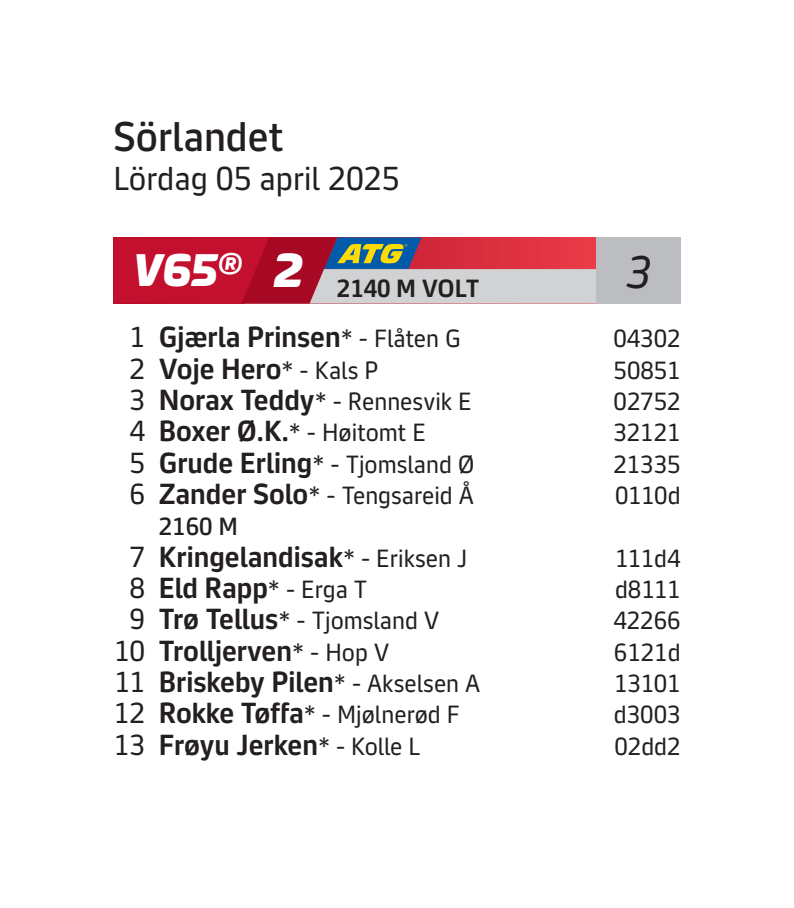
<style>
.page{position:relative;width:794px;height:908px;background:#fff}
.page>*{position:absolute;margin:0;border:0;box-sizing:border-box;transform-origin:0 0}
.t1{font:46px "ATG Rubrik";color:#fff}
.t2{font:44px "ATG Rubrik";color:#fff}
.t3{font:italic 44px "ATG Text";color:#231f20}
.t4{font:500 40px "ATG Text";color:#231f20}
.t5{font:32px "ATG Text";color:#231f20}
.HorseAndRider{font:700 28px "ATG Text";color:#231f20}
.S_REKORD{font:28px "ATG Text";letter-spacing:-.005em;color:#231f20}
.HorseAndRider-2{font:24px "ATG Text";color:#231f20}
.S_REKORD-2{font:24px "ATG Text";color:#231f20}
.t6{font:700 24px "ATG Text";color:#231f20}
.Distance{font:500 24px "ATG Text";color:#231f20}
.s1{font-weight:400;font-size:24px}
.s2{font-weight:700;font-size:28px}
</style>
<div class="page">
<div style="left:595px;top:237px;width:85px;height:66px;background:#bcbdc0"></div>
<svg style="left:113px;top:237px;width:483px;height:66px;background:#bd5766"></svg>
<p class="t4" style="left:113px;top:113px;width:171px">Sörlandet</p>
<p class="t5" style="left:113px;top:159px;width:288px">Lördag 05 april 2025</p>
<p class="t2" style="left:134px;top:244px;width:108px">V65®</p>
<p class="t1" style="left:274px;top:243px;width:30px">2</p>
<p class="t6" style="left:337px;top:274px;width:144px">2140 M VOLT</p>
<p class="t3" style="left:626px;top:246px;width:26px">3</p>
<p class="S_REKORD" style="left:129px;top:320px;width:17px">1</p>
<p class="HorseAndRider" style="left:159px;top:320px;width:303px">Gjærla Prinsen<span class="s1">* - Flåten G</span></p>
<p class="S_REKORD-2" style="left:613px;top:324px;width:69px">04302</p>
<p class="S_REKORD" style="left:129px;top:352px;width:17px">2</p>
<p class="HorseAndRider" style="left:159px;top:351px;width:221px">Voje Hero<span class="s1">* - Kals P</span></p>
<p class="S_REKORD-2" style="left:613px;top:356px;width:68px">50851</p>
<p class="S_REKORD" style="left:129px;top:383px;width:17px">3</p>
<p class="HorseAndRider-2" style="left:159px;top:387px;width:314px"><span class="s2">Norax Teddy</span>* - Rennesvik E</p>
<p class="S_REKORD-2" style="left:613px;top:387px;width:68px">02752</p>
<p class="S_REKORD" style="left:129px;top:414px;width:17px">4</p>
<p class="HorseAndRider-2" style="left:159px;top:418px;width:269px"><span class="s2">Boxer Ø.K.</span>* - Høitomt E</p>
<p class="S_REKORD-2" style="left:613px;top:418px;width:69px">32121</p>
<p class="S_REKORD" style="left:129px;top:446px;width:17px">5</p>
<p class="HorseAndRider-2" style="left:159px;top:449px;width:317px"><span class="s2">Grude Erling</span>* - Tjomsland Ø</p>
<p class="S_REKORD-2" style="left:613px;top:449px;width:69px">21335</p>
<p class="S_REKORD" style="left:129px;top:477px;width:17px">6</p>
<p class="HorseAndRider-2" style="left:159px;top:481px;width:317px"><span class="s2">Zander Solo</span>* - Tengsareid Å</p>
<p class="S_REKORD-2" style="left:615px;top:481px;width:67px">0110d</p>
<p class="Distance" style="left:159px;top:512px;width:81px">2160 M</p>
<p class="S_REKORD" style="left:129px;top:540px;width:17px">7</p>
<p class="HorseAndRider" style="left:159px;top:539px;width:310px">Kringelandisak<span class="s1">* - Eriksen J</span></p>
<p class="S_REKORD-2" style="left:615px;top:543px;width:67px">111d4</p>
<p class="S_REKORD" style="left:129px;top:571px;width:17px">8</p>
<p class="HorseAndRider" style="left:159px;top:570px;width:210px">Eld Rapp<span class="s1">* - Erga T</span></p>
<p class="S_REKORD-2" style="left:615px;top:575px;width:67px">d8111</p>
<p class="S_REKORD" style="left:129px;top:602px;width:17px">9</p>
<p class="HorseAndRider-2" style="left:159px;top:606px;width:282px"><span class="s2">Trø Tellus</span>* - Tjomsland V</p>
<p class="S_REKORD-2" style="left:613px;top:606px;width:69px">42266</p>
<p class="S_REKORD" style="left:114px;top:633px;width:33px">10</p>
<p class="HorseAndRider" style="left:159px;top:633px;width:232px">Trolljerven<span class="s1">* - Hop V</span></p>
<p class="S_REKORD-2" style="left:614px;top:637px;width:68px">6121d</p>
<p class="S_REKORD" style="left:114px;top:665px;width:32px">11</p>
<p class="HorseAndRider" style="left:159px;top:664px;width:323px">Briskeby Pilen<span class="s1">* - Akselsen A</span></p>
<p class="S_REKORD-2" style="left:614px;top:669px;width:68px">13101</p>
<p class="S_REKORD" style="left:114px;top:696px;width:33px">12</p>
<p class="HorseAndRider-2" style="left:159px;top:700px;width:302px"><span class="s2">Rokke Tøffa</span>* - Mjølnerød F</p>
<p class="S_REKORD-2" style="left:614px;top:700px;width:68px">d3003</p>
<p class="S_REKORD" style="left:114px;top:727px;width:33px">13</p>
<p class="HorseAndRider" style="left:159px;top:727px;width:263px">Frøyu Jerken<span class="s1">* - Kolle L</span></p>
<p class="S_REKORD-2" style="left:614px;top:731px;width:67px">02dd2</p>
</div>
